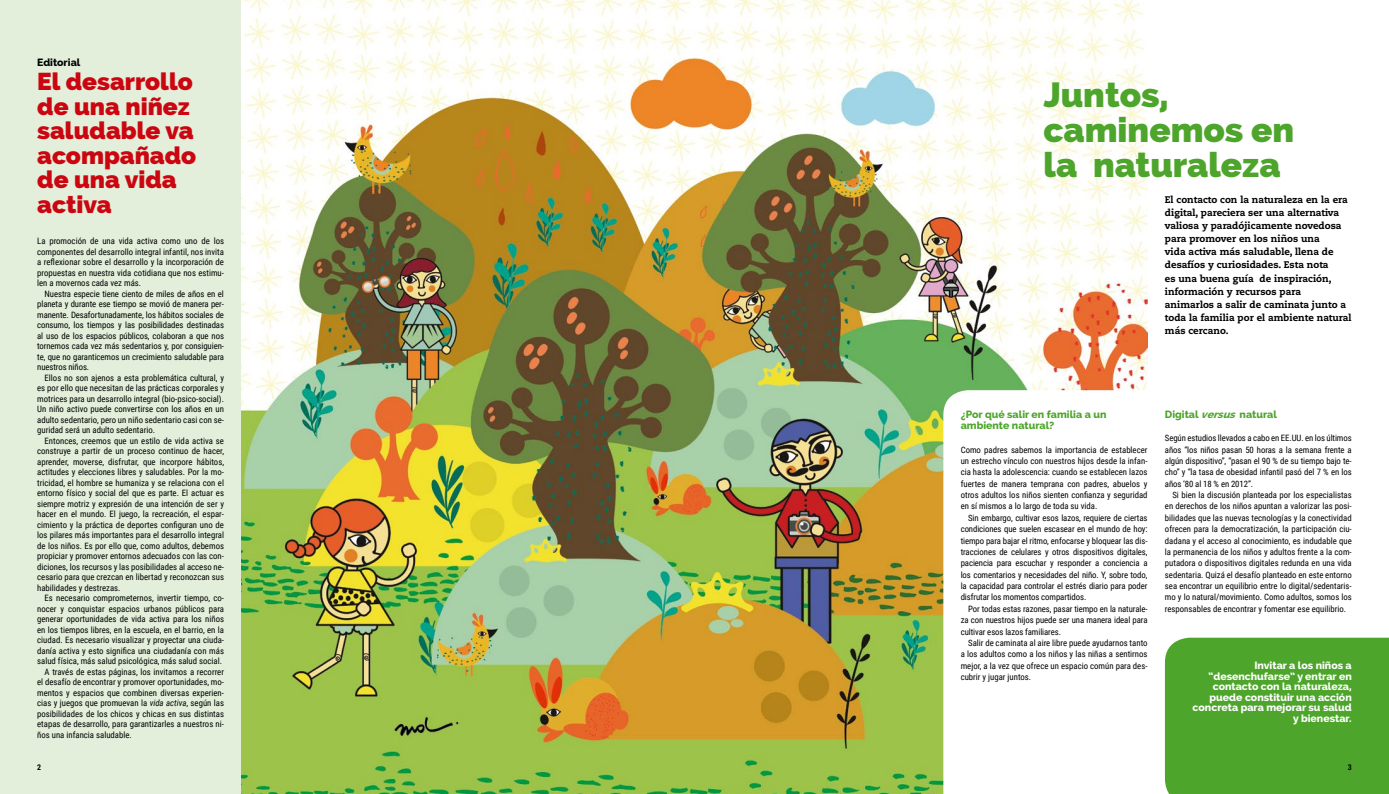
<style>
.page{position:relative;width:1389px;height:794px;background:#fff}
.page>*{position:absolute;margin:0;border:0;box-sizing:border-box;transform-origin:0 0}
.t1{font:800 35px/35px "Raleway";color:#4ea52b}
.t2{font:800 24.5px/24.5px "Raleway";color:#cb0610}
.t3{font:800 10.5px/10.5px "Raleway";color:#fff;text-align:right}
.t4{font:800 10.5px/10.5px "Raleway";color:#4ea52b}
.t5{font:800 10.5px "Raleway";color:#000}
.t6{font:800 9.62px/13.1px "Caecilia LT Std";color:#000}
.t7{font:8.75px/11.4px "Roboto Condensed";color:#000;text-align:justify}
.t8{font:700 7.88px "Roboto Condensed";color:#000}
.s1{font-style:italic}
</style>
<div class="page">
<div style="left:0;top:0;width:379px;height:794px;background:#e3efda"></div>
<img style="left:241px;top:0;width:907px;height:794px">
<svg style="left:943px;top:390px;width:222px;height:404px"></svg>
<div style="left:1165px;top:637px;width:224px;height:157px;background:#4ea52b"></div>
<p class="t5" style="left:37px;top:56px;width:45px">Editorial</p>
<h2 class="t2" style="left:37px;top:69px;width:161px">El desarrollo de una niñez saludable va acompañado de una vida activa</h2>
<p class="t7" style="left:37px;top:235px;width:188px;line-height:10.5px">La promoción de una vida activa como uno de los componentes del desarrollo integral infantil, nos invita a reflexionar sobre el desarrollo y la incorporación de propuestas en nuestra vida cotidiana que nos estimu&shy;len a movernos cada vez más.</p>
<p class="t7" style="left:37px;top:288px;width:188px;line-height:10.5px;text-indent:7px">Nuestra especie tiene ciento de miles de años en el planeta y durante ese tiempo se movió de manera per&shy;manente. Desafortunadamente, los hábitos sociales de consumo, los tiempos y las posibilidades destinadas al uso de los espacios públicos, colaboran a que nos tornemos cada vez más sedentarios y, por consiguien&shy;te, que no garanticemos un crecimiento saludable para nuestros niños.</p>
<p class="t7" style="left:37px;top:372px;width:188px;line-height:10.5px;text-indent:7px">Ellos no son ajenos a esta problemática cultural, y es por ello que necesitan de las prácticas corporales y motrices para un desarrollo integral (bio-psico-social).<br>Un niño activo puede convertirse con los años en un adulto sedentario, pero un niño sedentario casi con se&shy;guridad será un adulto sedentario.</p>
<p class="t7" style="left:37px;top:435px;width:188px;line-height:10.5px;text-indent:7px">Entonces, creemos que un estilo de vida activa se construye a partir de un proceso continuo de hacer, aprender, moverse, disfrutar, que incorpore hábitos, actitudes y elecciones libres y saludables. Por la mo&shy;tricidad, el hombre se humaniza y se relaciona con el entorno físico y social del que es parte. El actuar es siempre motriz y expresión de una intención de ser y hacer en el mundo. El juego, la recreación, el espar&shy;cimiento y la práctica de deportes configuran uno de los pilares más importantes para el desarrollo integral de los niños. Es por ello que, como adultos, debemos propiciar y promover entornos adecuados con las con&shy;diciones, los recursos y las posibilidades al acceso ne&shy;cesario para que crezcan en libertad y reconozcan sus habilidades y destrezas.</p>
<p class="t7" style="left:45px;top:592px;width:181px">Es necesario comprometernos, invertir tiempo, co-</p>
<p class="t7" style="left:37px;top:603px;width:188px">nocer y conquistar espacios urbanos públicos para</p>
<p class="t7" style="left:37px;top:613px;width:188px">generar oportunidades de vida activa para los niños</p>
<p class="t7" style="left:37px;top:624px;width:188px">en los tiempos libres, en la escuela, en el barrio, en la</p>
<p class="t7" style="left:37px;top:634px;width:188px">ciudad. Es necesario visualizar y proyectar una ciuda-</p>
<p class="t7" style="left:37px;top:645px;width:188px">danía activa y esto significa una ciudadanía con más</p>
<p class="t7" style="left:37px;top:655px;width:186px">salud física, más salud psicológica, más salud social.</p>
<p class="t7" style="left:45px;top:666px;width:181px">A través de estas páginas, los invitamos a recorrer</p>
<p class="t7" style="left:37px;top:676px;width:188px">el desafío de encontrar y promover oportunidades, mo-</p>
<p class="t7" style="left:37px;top:687px;width:188px">mentos y espacios que combinen diversas experien-</p>
<p class="t7" style="left:37px;top:697px;width:188px">cias y juegos que promuevan la <span class="s1">vida activa</span>, según las</p>
<p class="t7" style="left:37px;top:708px;width:188px">posibilidades de los chicos y chicas en sus distintas</p>
<p class="t7" style="left:37px;top:718px;width:188px">etapas de desarrollo, para garantizarles a nuestros ni-</p>
<p class="t7" style="left:37px;top:729px;width:96px">ños una infancia saludable.</p>
<h1 class="t1" style="left:1043px;top:78px;width:252px">Juntos, caminemos en la naturaleza</h1>
<p class="t6" style="left:1165px;top:193px;width:188px">El contacto con la naturaleza en la era digital, pareciera ser una alternativa valiosa y paradójicamente novedosa para promover en los niños una<br>vida activa más saludable, llena de desafíos y curiosidades. Esta nota<br>es una buena guía de inspiración, información y recursos para animarlos a salir de caminata junto a toda la familia por el ambiente natural más cercano.</p>
<p class="t4" style="left:961px;top:409px;width:147px">¿Por qué salir en familia a un ambiente natural?</p>
<p class="t7" style="left:961px;top:443px;width:188px">Como padres sabemos la importancia de establecer un estrecho vínculo con nuestros hijos desde la infan&shy;cia hasta la adolescencia: cuando se establecen lazos fuertes de manera temprana con padres, abuelos y otros adultos los niños sienten confianza y seguridad en sí mismos a lo largo de toda su vida.</p>
<p class="t7" style="left:961px;top:512px;width:188px;text-indent:7px">Sin embargo, cultivar esos lazos, requiere de ciertas condiciones que suelen escasear en el mundo de hoy: tiempo para bajar el ritmo, enfocarse y bloquear las dis&shy;tracciones de celulares y otros dispositivos digitales, paciencia para escuchar y responder a conciencia a los comentarios y necesidades del niño. Y, sobre todo, la capacidad para controlar el estrés diario para poder disfrutar los momentos compartidos.</p>
<p class="t7" style="left:961px;top:603px;width:188px;text-indent:7px">Por todas estas razones, pasar tiempo en la naturale&shy;za con nuestros hijos puede ser una manera ideal para cultivar esos lazos familiares.</p>
<p class="t7" style="left:961px;top:637px;width:188px;text-indent:7px">Salir de caminata al aire libre puede ayudarnos tanto a los adultos como a los niños y las niñas a sentirnos mejor, a la vez que ofrece un espacio común para des&shy;cubrir y jugar juntos.</p>
<p class="t4" style="left:1165px;top:409px;width:113px">Digital <span class="s1">versus</span>natural</p>
<p class="t7" style="left:1165px;top:432px;width:188px">Según estudios llevados a cabo en EE.UU. en los últimos años “los niños pasan 50 horas a la semana frente a algún dispositivo”, “pasan el 90 % de su tiempo bajo te&shy;cho” y “la tasa de obesidad infantil pasó del 7 % en los años ‘80 al 18 % en 2012”.</p>
<p class="t7" style="left:1165px;top:489px;width:188px;text-indent:7px">Si bien la discusión planteada por los especialistas en derechos de los niños apuntan a valorizar las posi&shy;bilidades que las nuevas tecnologías y la conectividad ofrecen para la democratización, la participación ciu&shy;dadana y el acceso al conocimiento, es indudable que la permanencia de los niños y adultos frente a la com&shy;putadora o dispositivos digitales redunda en una vida sedentaria. Quizá el desafío planteado en este entorno sea encontrar un equilibrio entre lo digital/sedentaris&shy;mo y lo natural/movimiento. Como adultos, somos los responsables de encontrar y fomentar ese equilibrio.</p>
<p class="t3" style="left:1193px;top:660px;width:161px">Invitar a los niños a “desenchufarse” y entrar en contacto con la naturaleza, puede constituir una acción concreta para mejorar su salud y bienestar.</p>
<p class="t8" style="left:37px;top:761px;width:5px">2</p>
<p class="t8" style="left:1348px;top:761px;width:5px">3</p>
</div>
